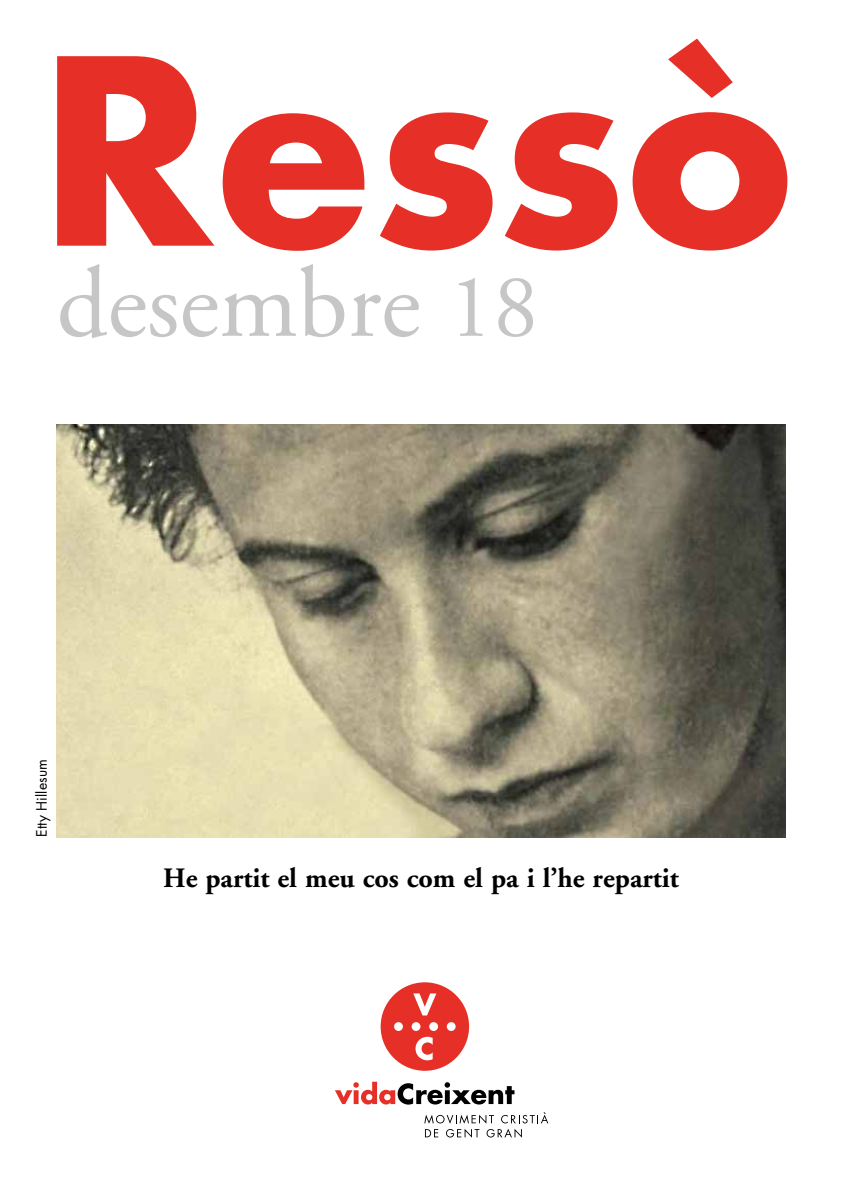
<style>
.page{position:relative;width:842px;height:1191px;background:#fff}
.page>*{position:absolute;margin:0;border:0;box-sizing:border-box;transform-origin:0 0}
.t1{font:700 284px "Futura T";letter-spacing:-.01em;color:#e63027}
.t2{font:100px "Adobe Garamond";color:#c6c6c6}
.t3{font:700 28px "Adobe Garamond";color:#000}
.t4{font:14px "Futura";letter-spacing:.01em;color:#000}
.s1{font-size:90px}
</style>
<div class="page">
<div style="left:381px;top:982px;width:88px;height:88px;background:#e63027;border-radius:50%"></div>
<svg style="left:413px;top:993px;width:23px;height:22px"></svg>
<div style="left:394px;top:1022px;width:9px;height:9px;background:#fff;border-radius:50%"></div>
<div style="left:412px;top:1022px;width:8px;height:9px;background:#fff;border-radius:50%"></div>
<div style="left:429px;top:1022px;width:9px;height:9px;background:#fff;border-radius:50%"></div>
<div style="left:447px;top:1022px;width:9px;height:9px;background:#fff;border-radius:50%"></div>
<svg style="left:415px;top:1036px;width:18px;height:24px"></svg>
<svg style="left:335px;top:1081px;width:179px;height:23px"></svg>
<svg style="left:424px;top:1112px;width:124px;height:25px"></svg>
<img style="left:57px;top:424px;width:728px;height:413px">
<h1 class="t1" style="left:37px;top:-17px;width:762px">Ressò</h1>
<h2 class="t2" style="left:57px;top:250px;width:483px">desembre <span class="s1">18</span></h2>
<p class="t4" style="left:32px;top:837px;width:79px;rotate:-90deg">Etty Hillesum</p>
<p class="t3" style="left:163px;top:862px;width:517px">He partit el meu cos com el pa i l’he repartit</p>
</div>
